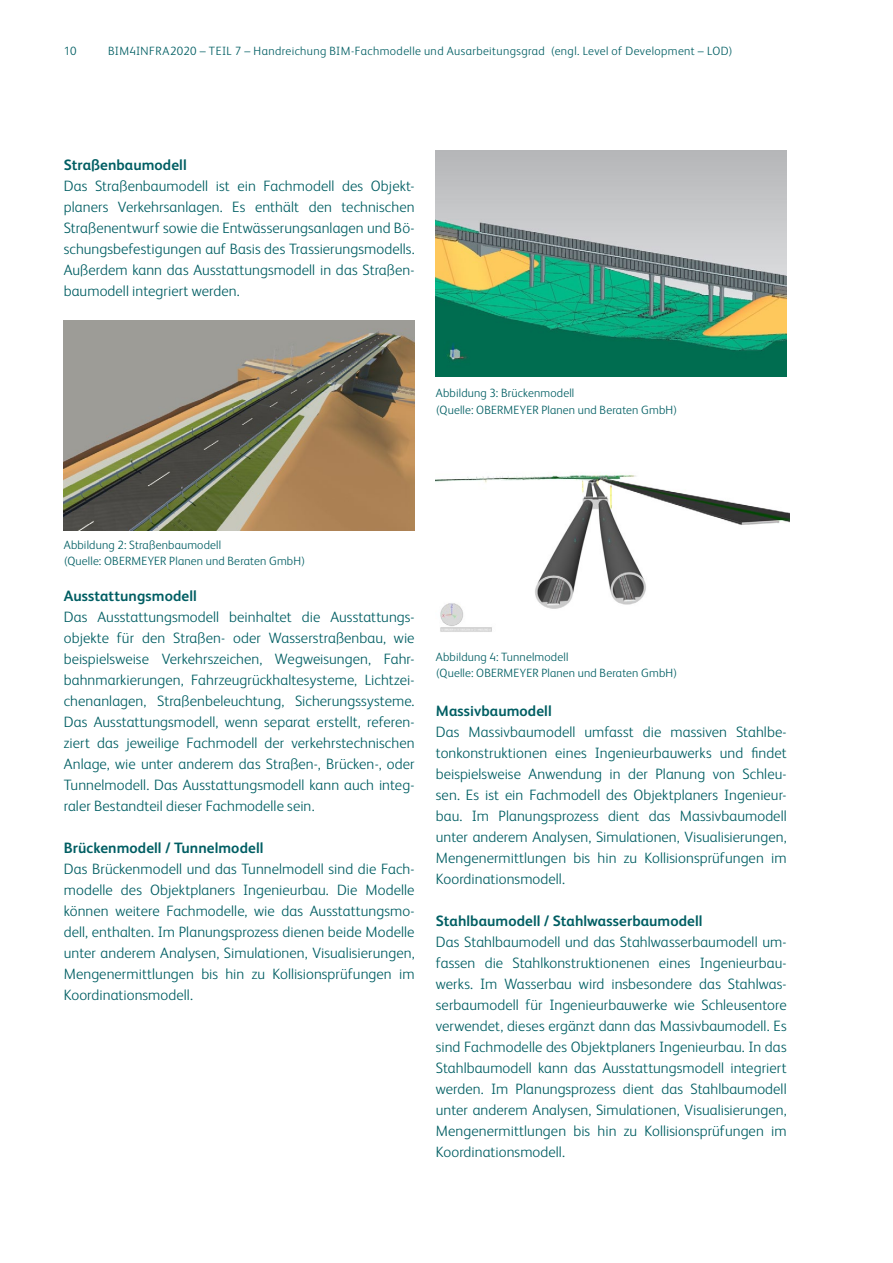
<style>
.page{position:relative;width:893px;height:1263px;background:#fff}
.page>*{position:absolute;margin:0;border:0;box-sizing:border-box;transform-origin:0 0}
.t1{font:300 15px/21px "FS Albert Pro";letter-spacing:.005em;color:#005e63;text-align:justify}
.t2{font:700 15px "FS Albert Pro";letter-spacing:.005em;color:#005e63}
.t3{font:300 12px/16.5px "FS Albert Pro";letter-spacing:.015em;color:#005e63}
.t4{font:300 12px "FS Albert Pro";letter-spacing:.035em;color:#005e63}
</style>
<div class="page">
<img style="left:64px;top:320px;width:351px;height:211px">
<img style="left:436px;top:151px;width:351px;height:225px">
<img style="left:436px;top:474px;width:354px;height:158px">
<p class="t3" style="left:64px;top:42px;width:14px">10</p>
<p class="t4" style="left:108px;top:42px;width:626px">BIM4INFRA2020 – TEIL 7 – Handreichung BIM-Fachmodelle und Ausarbeitungsgrad (engl. Level of Development – LOD)</p>
<p class="t2" style="left:64px;top:154px;width:124px">Straßenbaumodell</p>
<p class="t1" style="left:64px;top:175px;width:352px">Das Straßenbaumodell ist ein Fachmodell des Objekt&shy;planers Verkehrsanlagen. Es enthält den technischen Straßenentwurf sowie die Entwässerungsanlagen und Bö&shy;schungsbefestigungen auf Basis des Trassierungsmodells.<br>Außerdem kann das Ausstattungsmodell in das Straßen&shy;baumodell integriert werden.</p>
<p class="t3" style="left:436px;top:384px;width:243px">Abbildung 3: Brückenmodell<br>(Quelle: OBERMEYER Planen und Beraten GmbH)</p>
<p class="t3" style="left:64px;top:536px;width:243px">Abbildung 2: Straßenbaumodell<br>(Quelle: OBERMEYER Planen und Beraten GmbH)</p>
<p class="t2" style="left:64px;top:585px;width:135px">Ausstattungsmodell</p>
<p class="t1" style="left:64px;top:605px;width:352px">Das Ausstattungsmodell beinhaltet die Ausstattungs&shy;objekte für den Straßen- oder Wasserstraßenbau, wie beispielsweise Verkehrszeichen, Wegweisungen, Fahr&shy;bahnmarkierungen, Fahrzeugrückhaltesysteme, Lichtzei&shy;chenanlagen, Straßenbeleuchtung, Sicherungssysteme.<br>Das Ausstattungsmodell, wenn separat erstellt, referen&shy;ziert das jeweilige Fachmodell der verkehrstechnischen Anlage, wie unter anderem das Straßen-, Brücken-, oder Tunnelmodell. Das Ausstattungsmodell kann auch integ&shy;raler Bestandteil dieser Fachmodelle sein.</p>
<p class="t2" style="left:64px;top:837px;width:201px">Brückenmodell / Tunnelmodell</p>
<p class="t1" style="left:64px;top:857px;width:352px">Das Brückenmodell und das Tunnelmodell sind die Fach&shy;modelle des Objektplaners Ingenieurbau. Die Modelle können weitere Fachmodelle, wie das Ausstattungsmo&shy;dell, enthalten. Im Planungsprozess dienen beide Modelle unter anderem Analysen, Simulationen, Visualisierungen, Mengenermittlungen bis hin zu Kollisionsprüfungen im Koordinationsmodell.</p>
<p class="t3" style="left:436px;top:648px;width:243px">Abbildung 4: Tunnelmodell<br>(Quelle: OBERMEYER Planen und Beraten GmbH)</p>
<p class="t2" style="left:436px;top:700px;width:117px">Massivbaumodell</p>
<p class="t1" style="left:436px;top:721px;width:352px">Das Massivbaumodell umfasst die massiven Stahlbe&shy;tonkonstruktionen eines Ingenieurbauwerks und findet beispielsweise Anwendung in der Planung von Schleu&shy;sen. Es ist ein Fachmodell des Objektplaners Ingenieur&shy;bau. Im Planungsprozess dient das Massivbaumodell unter anderem Analysen, Simulationen, Visualisierungen, Mengenermittlungen bis hin zu Kollisionsprüfungen im Koordinationsmodell.</p>
<p class="t2" style="left:436px;top:910px;width:268px">Stahlbaumodell / Stahlwasserbaumodell</p>
<p class="t1" style="left:436px;top:931px;width:352px">Das Stahlbaumodell und das Stahlwasserbaumodell um&shy;fassen die Stahlkonstruktionenen eines Ingenieurbau&shy;werks. Im Wasserbau wird insbesondere das Stahlwas&shy;serbaumodell für Ingenieurbauwerke wie Schleusentore verwendet, dieses ergänzt dann das Massivbaumodell. Es sind Fachmodelle des Objektplaners Ingenieurbau. In das Stahlbaumodell kann das Ausstattungsmodell integriert werden. Im Planungsprozess dient das Stahlbaumodell unter anderem Analysen, Simulationen, Visualisierungen, Mengenermittlungen bis hin zu Kollisionsprüfungen im Koordinationsmodell.</p>
</div>
